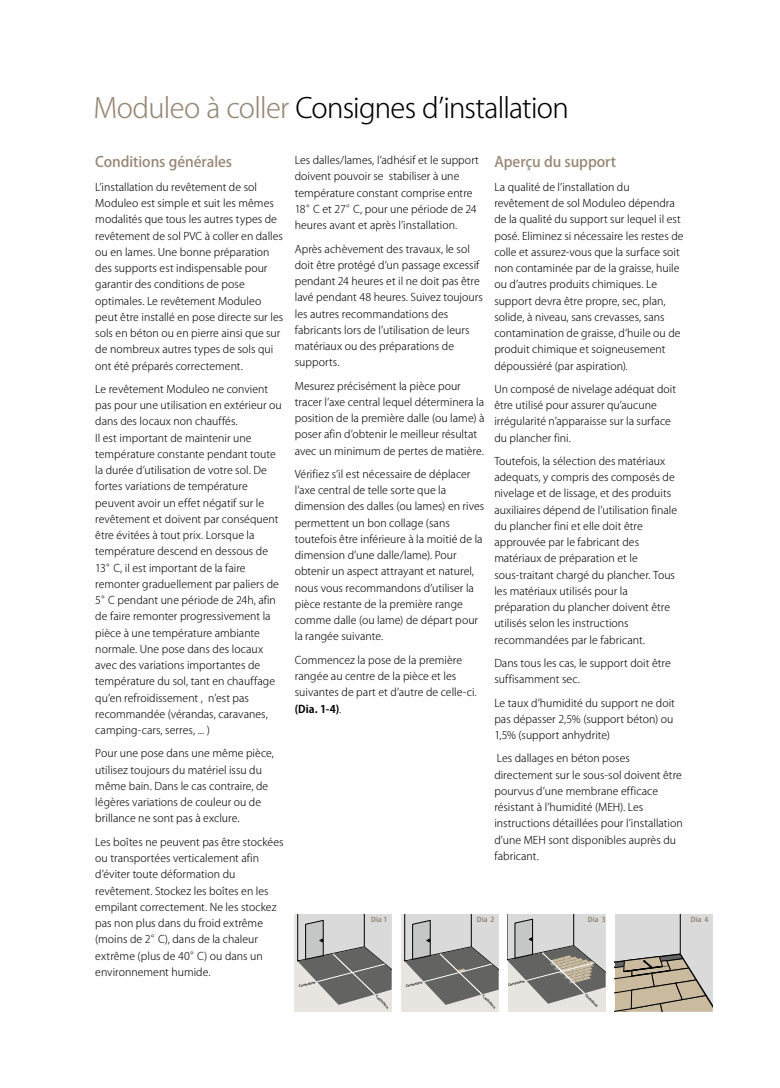
<style>
.page{position:relative;width:780px;height:1088px;background:#fff}
.page>*{position:absolute;margin:0;border:0;box-sizing:border-box;transform-origin:0 0}
.t1{font:300 27.5px "Koz Go Pro";letter-spacing:-.025em;color:#000}
.t2{font:500 14.38px "Koz Go Pro";letter-spacing:-.005em;color:#978775}
.t3{font:300 10.62px/16.2px "Koz Go Pro";letter-spacing:.005em;color:#000}
.t4{font:700 6.88px "Koz Go Pro";letter-spacing:.025em;color:#978775}
.t5{font:italic 500 3.25px "Koz Go Pro";color:#000;scale:1.16 1}
.t6{font:italic 500 3.25px "Koz Go Pro";color:#000;scale:1.18 1}
.t7{font:italic 500 3.12px "Koz Go Pro";color:#000;scale:1.18 1}
.s1{color:#978775}
.s2{font-weight:700}
</style>
<div class="page">
<div style="left:294px;top:914px;width:97px;height:97px;background:#e8e4e0"></div>
<svg style="left:297px;top:914px;width:94px;height:91px"></svg>
<div style="left:401px;top:914px;width:97px;height:97px;background:#e8e4e0"></div>
<svg style="left:404px;top:914px;width:94px;height:91px"></svg>
<div style="left:508px;top:914px;width:97px;height:97px;background:#e8e4e0"></div>
<svg style="left:615px;top:914px;width:97px;height:97px;background:#c1bbb0"></svg>
<svg style="left:508px;top:914px;width:97px;height:90px"></svg>
<h1 class="t1" style="left:93px;top:90px;width:477px"><span class="s1">Moduleo à coller</span> Consignes d’installation</h1>
<h2 class="t2" style="left:95px;top:153px;width:138px">Conditions générales</h2>
<p class="t3" style="left:95px;top:179px;width:189px">L’installation du revêtement de sol Moduleo est simple et suit les mêmes modalités que tous les autres types de revêtement de sol PVC à coller en dalles ou en lames. Une bonne préparation des supports est indispensable pour garantir des conditions de pose optimales. Le revêtement Moduleo peut être installé en pose directe sur les sols en béton ou en pierre ainsi que sur de nombreux autres types de sols qui ont été préparés correctement.</p>
<p class="t3" style="left:95px;top:381px;width:188px">Le revêtement Moduleo ne convient pas pour une utilisation en extérieur ou dans des locaux non chauffés.<br>Il est important de maintenir une température constante pendant toute la durée d’utilisation de votre sol. De fortes variations de température peuvent avoir un effet négatif sur le revêtement et doivent par conséquent être évitées à tout prix. Lorsque la température descend en dessous de 13°C, il est important de la faire remonter graduellement par paliers de 5°C pendant une période de 24h, afin de faire remonter progressivement la pièce à une température ambiante normale. Une pose dans des locaux avec des variations importantes de température du sol, tant en chauffage qu’en refroidissement , n’est pas recommandée (vérandas, caravanes, camping-cars, serres, ... )</p>
<p class="t3" style="left:95px;top:745px;width:180px">Pour une pose dans une même pièce, utilisez toujours du matériel issu du même bain. Dans le cas contraire, de légères variations de couleur ou de brillance ne sont pas à exclure.</p>
<p class="t3" style="left:95px;top:834px;width:190px">Les boîtes ne peuvent pas être stockées ou transportées verticalement afin d’éviter toute déformation du revêtement. Stockez les boîtes en les empilant correctement. Ne les stockez pas non plus dans du froid extrême (moins de 2°C), dans de la chaleur extrême (plus de 40°C) ou dans un environnement humide.</p>
<p class="t3" style="left:295px;top:152px;width:186px">Les dalles/lames, l’adhésif et le support doivent pouvoir se stabiliser à une température constant comprise entre 18°C et 27°C, pour une période de 24 heures avant et après l’installation.</p>
<p class="t3" style="left:295px;top:241px;width:190px">Après achèvement des travaux, le sol doit être protégé d’un passage excessif pendant 24 heures et il ne doit pas être lavé pendant 48 heures. Suivez toujours les autres recommandations des fabricants lors de l’utilisation de leurs matériaux ou des préparations de supports.</p>
<p class="t3" style="left:295px;top:378px;width:191px">Mesurez précisément la pièce pour tracer l’axe central lequel déterminera la position de la première dalle (ou lame) à poser afin d’obtenir le meilleur résultat avec un minimum de pertes de matière.</p>
<p class="t3" style="left:295px;top:466px;width:191px">Vérifiez s’il est nécessaire de déplacer l’axe central de telle sorte que la dimension des dalles (ou lames) en rives permettent un bon collage (sans toutefois être inférieure à la moitié de la dimension d’une dalle/lame). Pour obtenir un aspect attrayant et naturel, nous vous recommandons d’utiliser la pièce restante de la première range comme dalle (ou lame) de départ pour la rangée suivante.</p>
<p class="t3" style="left:295px;top:652px;width:183px">Commencez la pose de la première rangée au centre de la pièce et les suivantes de part et d’autre de celle-ci. <span class="s2">(Dia. 1-4)</span>.</p>
<h2 class="t2" style="left:494px;top:153px;width:123px">Aperçu du support</h2>
<p class="t3" style="left:494px;top:179px;width:191px">La qualité de l’installation du revêtement de sol Moduleo dépendra de la qualité du support sur lequel il est posé. Eliminez si nécessaire les restes de colle et assurez-vous que la surface soit non contaminée par de la graisse, huile ou d’autres produits chimiques. Le support devra être propre, sec, plan, solide, à niveau, sans crevasses, sans contamination de graisse, d’huile ou de produit chimique et soigneusement dépoussiéré (par aspiration).</p>
<p class="t3" style="left:494px;top:381px;width:183px">Un composé de nivelage adéquat doit être utilisé pour assurer qu’aucune irrégularité n’apparaisse sur la surface du plancher fini.</p>
<p class="t3" style="left:494px;top:453px;width:184px">Toutefois, la sélection des matériaux adequats, y compris des composés de nivelage et de lissage, et des produits auxiliaires dépend de l’utilisation finale du plancher fini et elle doit être approuvée par le fabricant des matériaux de préparation et le sous-traitant chargé du plancher. Tous les matériaux utilisés pour la préparation du plancher doivent être utilisés selon les instructions recommandées par le fabricant.</p>
<p class="t3" style="left:494px;top:655px;width:178px">Dans tous les cas, le support doit être suffisamment sec.</p>
<p class="t3" style="left:494px;top:695px;width:182px">Le taux d’humidité du support ne doit pas dépasser 2,5% (support béton) ou<br>1,5% (support anhydrite)</p>
<p class="t3" style="left:494px;top:750px;width:190px">Les dallages en béton poses directement sur le sous-sol doivent être pourvus d’une membrane efficace résistant à l’humidité (MEH). Les instructions détaillées pour l’installation d’une MEH sont disponibles auprès du fabricant.</p>
<p class="t7" style="left:298px;top:984px;width:16px;rotate:-14deg">Centreline</p>
<p class="t4" style="left:371px;top:915px;width:18px">Dia 1</p>
<p class="t4" style="left:476px;top:915px;width:19px">Dia 2</p>
<p class="t4" style="left:588px;top:915px;width:19px">Dia 3</p>
<p class="t4" style="left:690px;top:915px;width:19px">Dia 4</p>
<p class="t5" style="left:378px;top:994px;width:16px;rotate:46deg">Centreline</p>
<p class="t7" style="left:405px;top:984px;width:16px;rotate:-14deg">Centreline</p>
<p class="t5" style="left:485px;top:994px;width:16px;rotate:46deg">Centreline</p>
<p class="t6" style="left:507px;top:983px;width:16px;rotate:-14deg">Centreline</p>
<p class="t5" style="left:587px;top:993px;width:16px;rotate:46deg">Centreline</p>
</div>
